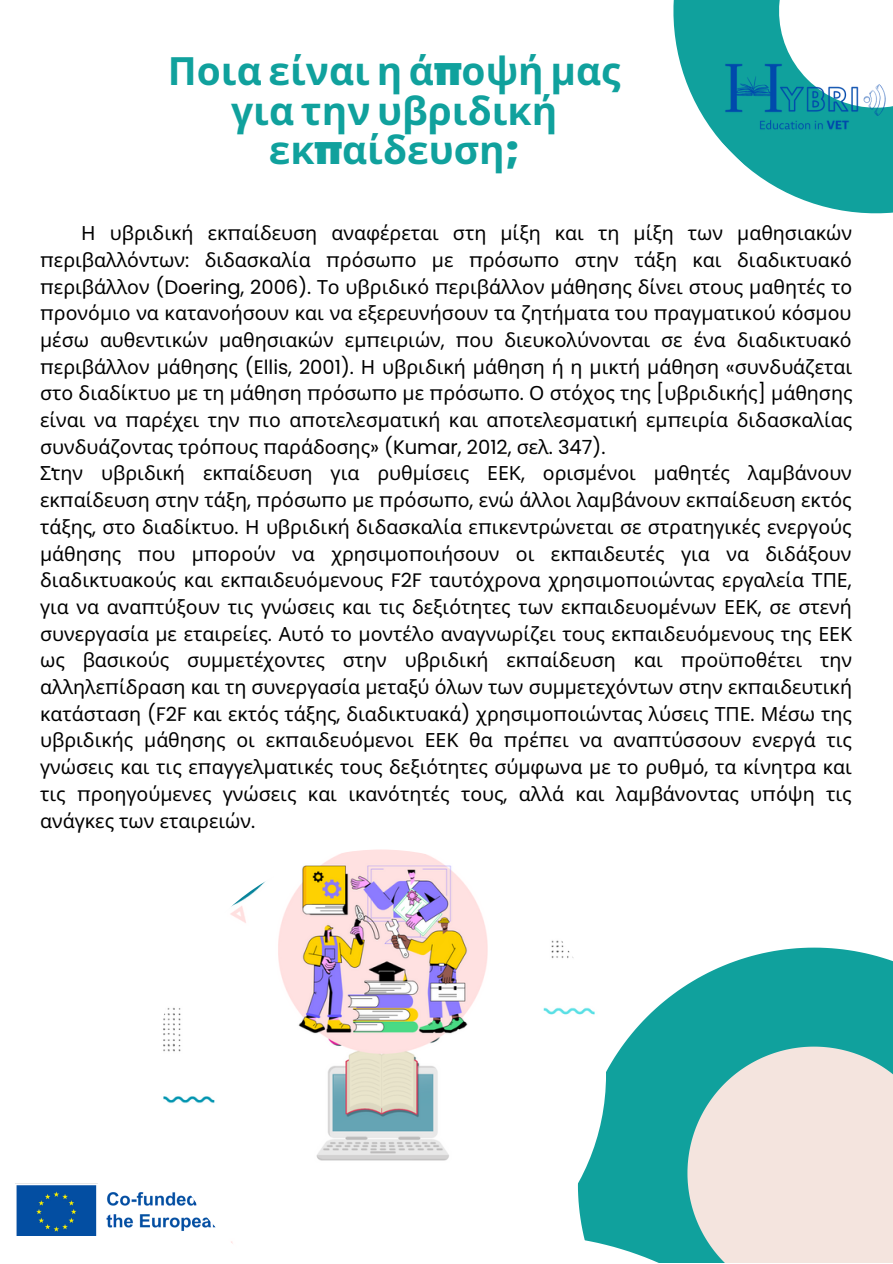
<style>
.page{position:relative;width:893px;height:1264px;background:#fff}
.page>*{position:absolute;margin:0;border:0;box-sizing:border-box;transform-origin:0 0}
.t1{font:700 38.85px/39.3px "Noto Sans";color:#10a19d;text-align:center}
.t2{font:19.5px/26.7px "Noto Sans";color:#000;text-align:justify}
.t3{font:19.5px "Poppins";color:#000}
.s1{font-family:"Poppins";font-weight:900}
.s2{font-family:"Poppins"}
</style>
<div class="page">
<svg style="left:673px;top:0;width:219px;height:214px"></svg>
<img style="left:15px;top:1183px;width:141px;height:51px">
<img style="left:711px;top:0;width:181px;height:185px">
<svg style="left:622px;top:947px;width:270px;height:99px;fill:#10a19d"></svg>
<img style="left:156px;top:849px;width:439px;height:382px">
<svg style="left:193px;top:1046px;width:699px;height:216px"></svg>
<p class="t1" style="left:168px;top:50px;width:454px">Ποια είναι η ά<span class="s1">π</span>οψή μας για την υβριδική εκ<span class="s1">π</span>αίδευση<span class="s1">;</span></p>
<p class="t2" style="left:40px;top:219px;width:813px;text-indent:41px">Η υβριδική εκ<span class="s2">π</span>αίδευση αναφέρεται στη μίξη και τη μίξη των μαθησιακών <span class="s2">π</span>εριβαλλόντων<span class="s2">:</span> διδασκαλία <span class="s2">π</span>ρόσω<span class="s2">π</span>ο με <span class="s2">π</span>ρόσω<span class="s2">π</span>ο στην τάξη και διαδικτυακό <span class="s2">π</span>εριβάλλον <span class="s2">(Doering, 2006).</span> Το υβριδικό <span class="s2">π</span>εριβάλλον μάθησης δίνει στους μαθητές το <span class="s2">π</span>ρονόμιο να κατανοήσουν και να εξερευνήσουν τα ζητήματα του <span class="s2">π</span>ραγματικού κόσμου μέσω αυθεντικών μαθησιακών εμ<span class="s2">π</span>ειριών<span class="s2">, π</span>ου διευκολύνονται σε ένα διαδικτυακό <span class="s2">π</span>εριβάλλον μάθησης <span class="s2">(Ellis, 2001).</span> Η υβριδική μάθηση ή η μικτή μάθηση <span class="s2">«</span>συνδυάζεται στο διαδίκτυο με τη μάθηση <span class="s2">π</span>ρόσω<span class="s2">π</span>ο με <span class="s2">π</span>ρόσω<span class="s2">π</span>ο<span class="s2">.</span> Ο στόχος της <span class="s2">[</span>υβριδικής<span class="s2">]</span> μάθησης είναι να <span class="s2">π</span>αρέχει την <span class="s2">π</span>ιο α<span class="s2">π</span>οτελεσματική και α<span class="s2">π</span>οτελεσματική εμ<span class="s2">π</span>ειρία διδασκαλίας συνδυάζοντας τρό<span class="s2">π</span>ους <span class="s2">π</span>αράδοσης<span class="s2">» (Kumar, 2012,</span> σελ<span class="s2">. 347).</span></p>
<p class="t2" style="left:40px;top:459px;width:813px">Στην υβριδική εκ<span class="s2">π</span>αίδευση για ρυθμίσεις ΕΕΚ<span class="s2">,</span> ορισμένοι μαθητές λαμβάνουν εκ<span class="s2">π</span>αίδευση στην τάξη<span class="s2">, π</span>ρόσω<span class="s2">π</span>ο με <span class="s2">π</span>ρόσω<span class="s2">π</span>ο<span class="s2">,</span> ενώ άλλοι λαμβάνουν εκ<span class="s2">π</span>αίδευση εκτός τάξης<span class="s2">,</span> στο διαδίκτυο<span class="s2">.</span> Η υβριδική διδασκαλία ε<span class="s2">π</span>ικεντρώνεται σε στρατηγικές ενεργούς μάθησης <span class="s2">π</span>ου μ<span class="s2">π</span>ορούν να χρησιμο<span class="s2">π</span>οιήσουν οι εκ<span class="s2">π</span>αιδευτές για να διδάξουν διαδικτυακούς και εκ<span class="s2">π</span>αιδευόμενους <span class="s2">F2F</span> ταυτόχρονα χρησιμο<span class="s2">π</span>οιώντας εργαλεία ΤΠΕ<span class="s2">, </span>για να ανα<span class="s2">π</span>τύξουν τις γνώσεις και τις δεξιότητες των εκ<span class="s2">π</span>αιδευομένων ΕΕΚ<span class="s2">,</span> σε στενή συνεργασία με εταιρείες<span class="s2">.</span> Αυτό το μοντέλο αναγνωρίζει τους εκ<span class="s2">π</span>αιδευόμενους της ΕΕΚ ως βασικούς συμμετέχοντες στην υβριδική εκ<span class="s2">π</span>αίδευση και <span class="s2">π</span>ροϋ<span class="s2">π</span>οθέτει την αλληλε<span class="s2">π</span>ίδραση και τη συνεργασία μεταξύ όλων των συμμετεχόντων στην εκ<span class="s2">π</span>αιδευτική κατάσταση <span class="s2">(F2F</span> και εκτός τάξης<span class="s2">,</span> διαδικτυακά<span class="s2">)</span> χρησιμο<span class="s2">π</span>οιώντας λύσεις ΤΠΕ<span class="s2">.</span> Μέσω της υβριδικής μάθησης οι εκ<span class="s2">π</span>αιδευόμενοι ΕΕΚ θα <span class="s2">π</span>ρέ<span class="s2">π</span>ει να ανα<span class="s2">π</span>τύσσουν ενεργά τις γνώσεις και τις ε<span class="s2">π</span>αγγελματικές τους δεξιότητες σύμφωνα με το ρυθμό<span class="s2">,</span> τα κίνητρα και τις <span class="s2">π</span>ροηγούμενες γνώσεις και ικανότητές τους<span class="s2">,</span> αλλά και λαμβάνοντας υ<span class="s2">π</span>όψη τις ανάγκες των εταιρειών<span class="s2">.</span></p>
<p class="t3" style="left:51px;top:449px;width:6px">.</p>
</div>
